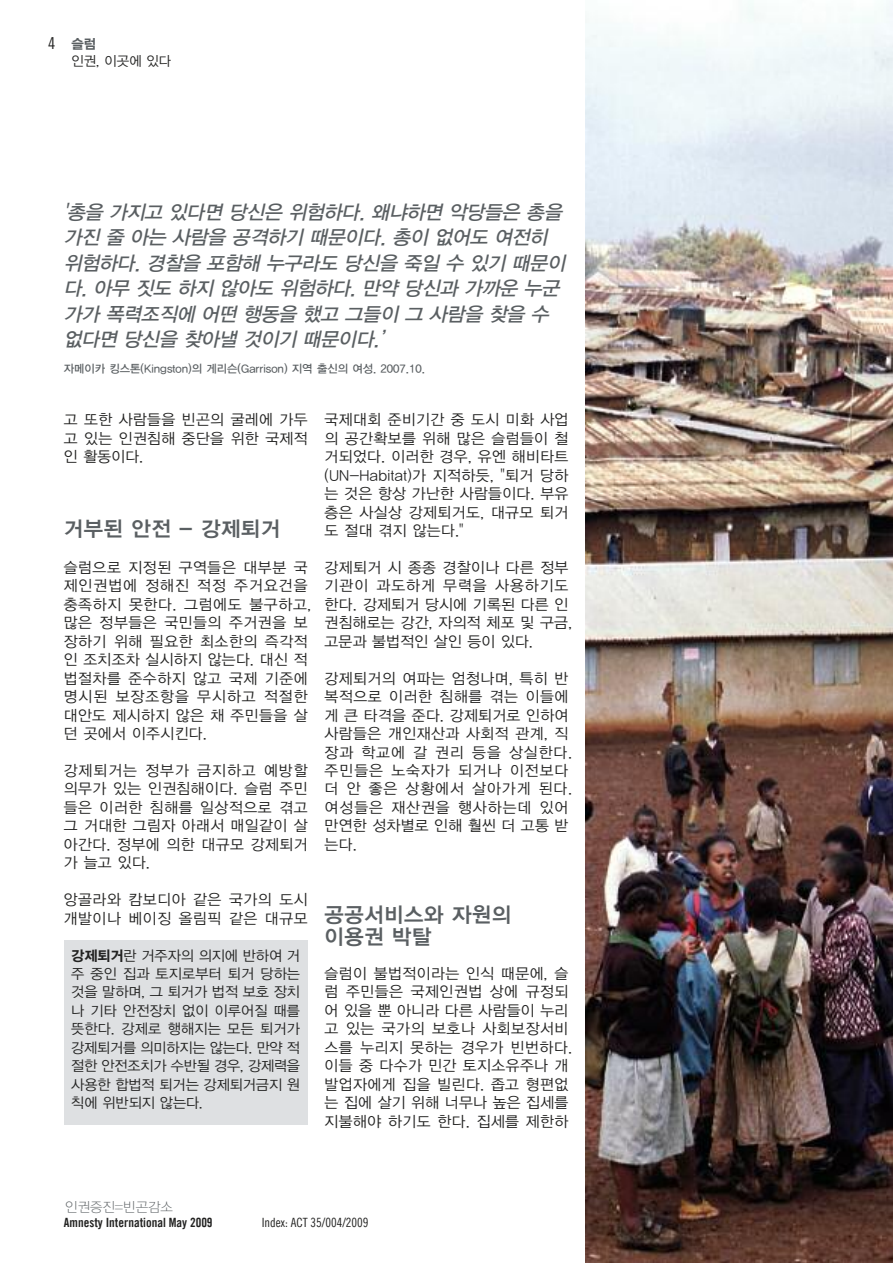
<style>
.page{position:relative;width:893px;height:1263px;background:#fff}
.page>*{position:absolute;margin:0;border:0;box-sizing:border-box;transform-origin:0 0}
.t1{font:21px/21.5px "YDIYGO340";letter-spacing:.03em;color:#5a5f62}
.t2{font:italic 19.5px/25.5px "YDIYGO330";letter-spacing:-.01em;color:#5a5f62}
.t3{font:16.5px "Amnesty Trade Gothic Cn 18";color:#222221}
.t4{font:15px/18.5px "YDIYGO320";letter-spacing:.035em;color:#222221}
.t5{font:14.25px/18.5px "YDIYGO320";letter-spacing:-.01em;color:#222221;text-align:justify}
.t6{font:13.5px "YDIYGO310";color:#5a5f62}
.t7{font:13.5px "YDIYGO320";color:#222221}
.t8{font:13.5px "YDIYGO350";color:#5a5f62}
.t9{font:12.75px "Amnesty Trade Gothic Bd Cn 20";color:#222221}
.t10{font:12.75px "Amnesty Trade Gothic Cn 18";color:#222221}
.t11{font:11.25px "YDIYGO330";color:#5a5f62}
.s1{font-family:"YDIYGO350"}
</style>
<div class="page">
<img style="left:585px;top:0;width:308px;height:1263px">
<div style="left:64px;top:940px;width:244px;height:184px;background:#dee0e2"></div>
<p class="t3" style="left:48px;top:33px;width:9px">4</p>
<p class="t8" style="left:71px;top:37px;width:26px">슬럼</p>
<p class="t7" style="left:71px;top:54px;width:101px">인권, 이곳에 있다</p>
<h2 class="t2" style="left:64px;top:199px;width:507px">'총을 가지고 있다면 당신은 위험하다. 왜냐하면 악당들은 총을 가진 줄 아는 사람을 공격하기 때문이다. 총이 없어도 여전히 위험하다. 경찰을 포함해 누구라도 당신을 죽일 수 있기 때문이 다. 아무 짓도 하지 않아도 위험하다. 만약 당신과 가까운 누군 가가 폭력조직에 어떤 행동을 했고 그들이 그 사람을 찾을 수 없다면 당신을 찾아낼 것이기 때문이다.’</h2>
<p class="t11" style="left:64px;top:362px;width:363px">자메이카 킹스톤(Kingston)의 게리슨(Garrison) 지역 출신의 여성. 2007.10.</p>
<p class="t4" style="left:64px;top:410px;width:245px;text-align:justify">고 또한 사람들을 빈곤의 굴레에 가두 고 있는 인권침해 중단을 위한 국제적 인 활동이다.</p>
<h1 class="t1" style="left:64px;top:517px;width:218px">거부된 안전 - 강제퇴거</h1>
<p class="t4" style="left:64px;top:558px;width:249px">슬럼으로 지정된 구역들은 대부분 국 제인권법에 정해진 적정 주거요건을 충족하지 못한다. 그럼에도 불구하고, 많은 정부들은 국민들의 주거권을 보 장하기 위해 필요한 최소한의 즉각적 인 조치조차 실시하지 않는다. 대신 적 법절차를 준수하지 않고 국제 기준에 명시된 보장조항을 무시하고 적절한 대안도 제시하지 않은 채 주민들을 살 던 곳에서 이주시킨다.</p>
<p class="t4" style="left:64px;top:761px;width:245px;text-align:justify">강제퇴거는 정부가 금지하고 예방할 의무가 있는 인권침해이다. 슬럼 주민 들은 이러한 침해를 일상적으로 겪고 그 거대한 그림자 아래서 매일같이 살 아간다. 정부에 의한 대규모 강제퇴거 가 늘고 있다.</p>
<p class="t4" style="left:64px;top:890px;width:245px">앙골라와 캄보디아 같은 국가의 도시 개발이나 베이징 올림픽 같은 대규모</p>
<p class="t5" style="left:71px;top:946px;width:230px"><span class="s1">강제퇴거</span>란 거주자의 의지에 반하여 거 주 중인 집과 토지로부터 퇴거 당하는 것을 말하며, 그 퇴거가 법적 보호 장치 나 기타 안전장치 없이 이루어질 때를 뜻한다. 강제로 행해지는 모든 퇴거가 강제퇴거를 의미하지는 않는다. 만약 적 절한 안전조치가 수반될 경우, 강제력을 사용한 합법적 퇴거는 강제퇴거금지 원 칙에 위반되지 않는다.</p>
<p class="t4" style="left:325px;top:410px;width:245px;text-align:justify">국제대회 준비기간 중 도시 미화 사업 의 공간확보를 위해 많은 슬럼들이 철 거되었다. 이러한 경우, 유엔 해비타트 (UN-Habitat)가 지적하듯, "퇴거 당하 는 것은 항상 가난한 사람들이다. 부유 층은 사실상 강제퇴거도, 대규모 퇴거 도 절대 겪지 않는다."</p>
<p class="t4" style="left:325px;top:558px;width:249px">강제퇴거 시 종종 경찰이나 다른 정부 기관이 과도하게 무력을 사용하기도 한다. 강제퇴거 당시에 기록된 다른 인 권침해로는 강간, 자의적 체포 및 구금, 고문과 불법적인 살인 등이 있다.</p>
<p class="t4" style="left:325px;top:669px;width:249px">강제퇴거의 여파는 엄청나며, 특히 반 복적으로 이러한 침해를 겪는 이들에 게 큰 타격을 준다. 강제퇴거로 인하여 사람들은 개인재산과 사회적 관계, 직 장과 학교에 갈 권리 등을 상실한다. 주민들은 노숙자가 되거나 이전보다 더 안 좋은 상황에서 살아가게 된다. 여성들은 재산권을 행사하는데 있어 만연한 성차별로 인해 훨씬 더 고통 받 는다.</p>
<h1 class="t1" style="left:325px;top:903px;width:188px">공공서비스와 자원의 이용권 박탈</h1>
<p class="t4" style="left:325px;top:964px;width:249px">슬럼이 불법적이라는 인식 때문에, 슬 럼 주민들은 국제인권법 상에 규정되 어 있을 뿐 아니라 다른 사람들이 누리 고 있는 국가의 보호나 사회보장서비 스를 누리지 못하는 경우가 빈번하다. 이들 중 다수가 민간 토지소유주나 개 발업자에게 집을 빌린다. 좁고 형편없 는 집에 살기 위해 너무나 높은 집세를 지불해야 하기도 한다. 집세를 제한하</p>
<p class="t6" style="left:65px;top:1199px;width:109px">인권증진=빈곤감소</p>
<p class="t9" style="left:64px;top:1214px;width:150px">Amnesty International May 2009</p>
<p class="t10" style="left:262px;top:1214px;width:108px">Index: ACT 35/004/2009</p>
</div>
